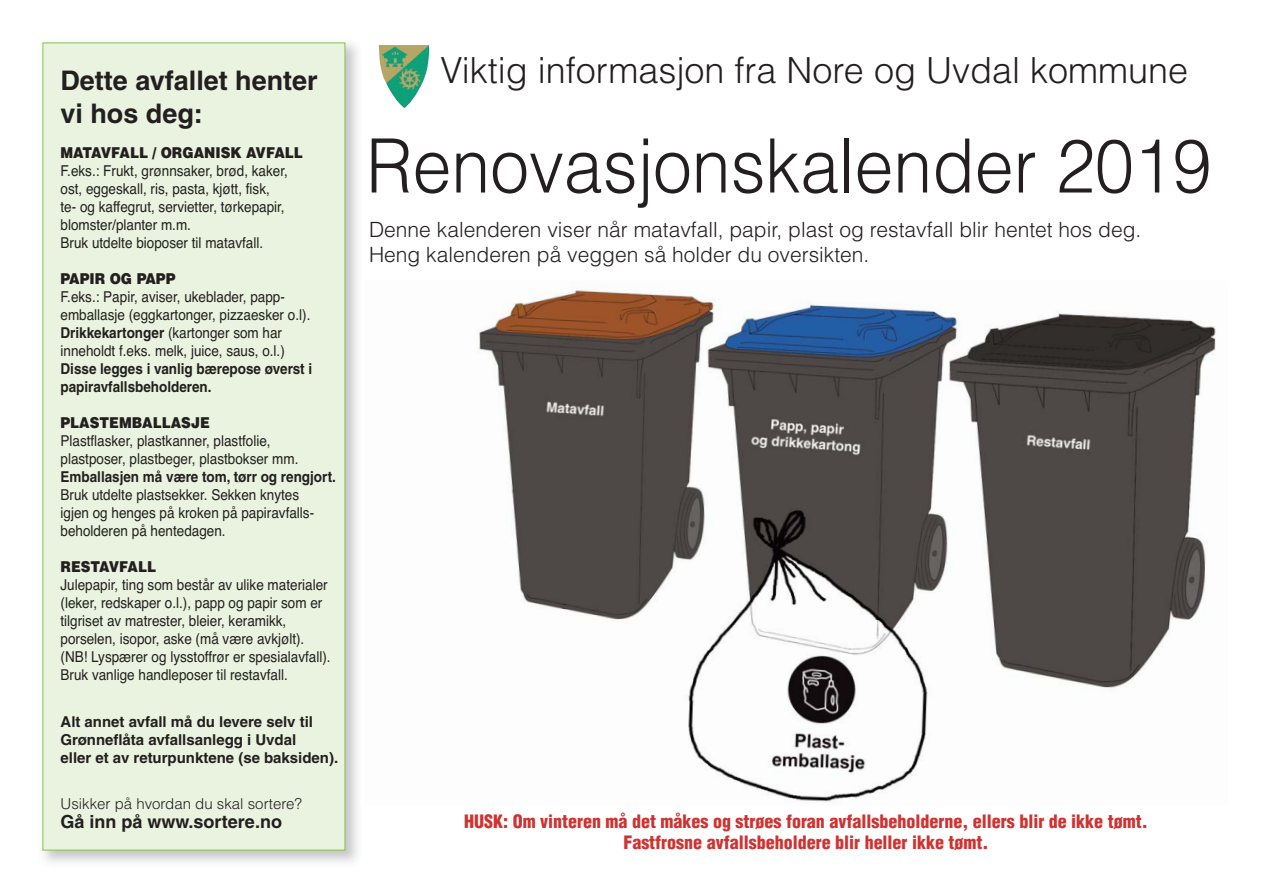
<style>
.page{position:relative;width:1263px;height:893px;background:#fff}
.page>*{position:absolute;margin:0;border:0;box-sizing:border-box;transform-origin:0 0}
.t1{font:300 75px "Helvetica";color:#231f20;scale:.93 1}
.t2{font:300 36px "Helvetica";color:#231f20}
.t3{font:700 27px/32.4px "Helvetica";color:#231f20}
.t4{font:300 21px/25.2px "Helvetica";color:#231f20}
.t5{font:900 condensed 18px/21px "Helvetica";color:#ce3331;text-align:center}
.t6{font:700 18px "Helvetica";color:#231f20}
.t7{font:15px/18px "Helvetica";color:#231f20;scale:.9 1}
.t8{font:700 15px/18px "Helvetica";color:#231f20}
.t9{font:700 15px/18px "Helvetica";color:#231f20;scale:.9 1}
.t10{font:900 15px "Helvetica";color:#231f20;scale:.9 1}
.t11{font:300 15px "Helvetica";color:#231f20}
.s1{font-weight:700}
</style>
<div class="page">
<img style="left:379px;top:45px;width:50px;height:63px">
<img style="left:478px;top:290px;width:738px;height:512px">
<img style="left:42px;top:42px;width:316px;height:821px">
<div style="left:43px;top:43px;width:302px;height:807px;background:#eaf3df"></div>
<h3 class="t3" style="left:61px;top:67px;width:259px">Dette avfallet henter vi hos deg:</h3>
<p class="t10" style="left:61px;top:147px;width:271px">MATAVFALL / ORGANISK AVFALL</p>
<p class="t7" style="left:61px;top:163px;width:254px">F.eks.: Frukt, grønnsaker, brød, kaker, ost, eggeskall, ris, pasta, kjøtt, fisk, te- og kaffegrut, servietter, tørkepapir, blomster/planter m.m.<br>Bruk utdelte bioposer til matavfall.</p>
<p class="t10" style="left:61px;top:273px;width:129px">PAPIR OG PAPP</p>
<p class="t7" style="left:61px;top:289px;width:279px">F.eks.: Papir, aviser, ukeblader, papp&shy;emballasje (eggkartonger, pizzaesker o.l).<br><span class="s1">Drikkekartonger</span> (kartonger som har inneholdt f.eks. melk, juice, saus, o.l.)</p>
<p class="t9" style="left:61px;top:361px;width:281px">Disse legges i vanlig bærepose øverst i papiravfallsbeholderen.</p>
<p class="t10" style="left:61px;top:417px;width:167px">PLASTEMBALLASJE</p>
<p class="t7" style="left:61px;top:433px;width:266px">Plastflasker, plastkanner, plastfolie, plastposer, plastbeger, plastbokser mm.</p>
<p class="t9" style="left:61px;top:469px;width:307px">Emballasjen må være tom, tørr og rengjort.</p>
<p class="t7" style="left:61px;top:487px;width:283px">Bruk utdelte plastsekker. Sekken knytes igjen og henges på kroken på papiravfalls&shy;beholderen på hentedagen.</p>
<p class="t10" style="left:61px;top:561px;width:108px">RESTAVFALL</p>
<p class="t7" style="left:61px;top:577px;width:302px">Julepapir, ting som består av ulike materialer (leker, redskaper o.l.), papp og papir som er tilgriset av matrester, bleier, keramikk, porselen, isopor, aske (må være avkjølt). (NB! Lyspærer og lysstoffrør er spesialavfall).<br>Bruk vanlige handleposer til restavfall.</p>
<p class="t8" style="left:61px;top:714px;width:279px">Alt annet avfall må du levere selv til<br>Grønneflåta avfallsanlegg i Uvdal<br>eller et av returpunktene (se baksiden).</p>
<p class="t11" style="left:61px;top:798px;width:243px">Usikker på hvordan du skal sortere?</p>
<p class="t6" style="left:61px;top:815px;width:223px">Gå inn på www.sortere.no</p>
<h2 class="t2" style="left:440px;top:57px;width:749px">Viktig informasjon fra Nore og Uvdal kommune</h2>
<h1 class="t1" style="left:366px;top:138px;width:910px">Renovasjonskalender 2019</h1>
<h3 class="t4" style="left:369px;top:219px;width:774px">Denne kalenderen viser når matavfall, papir, plast og restavfall blir hentet hos deg.<br>Heng kalenderen på veggen så holder du oversikten.</h3>
<p class="t5" style="left:464px;top:813px;width:685px">HUSK: Om vinteren må det måkes og strøes foran avfallsbeholderne, ellers blir de ikke tømt.<br>Fastfrosne avfallsbeholdere blir heller ikke tømt.</p>
</div>
